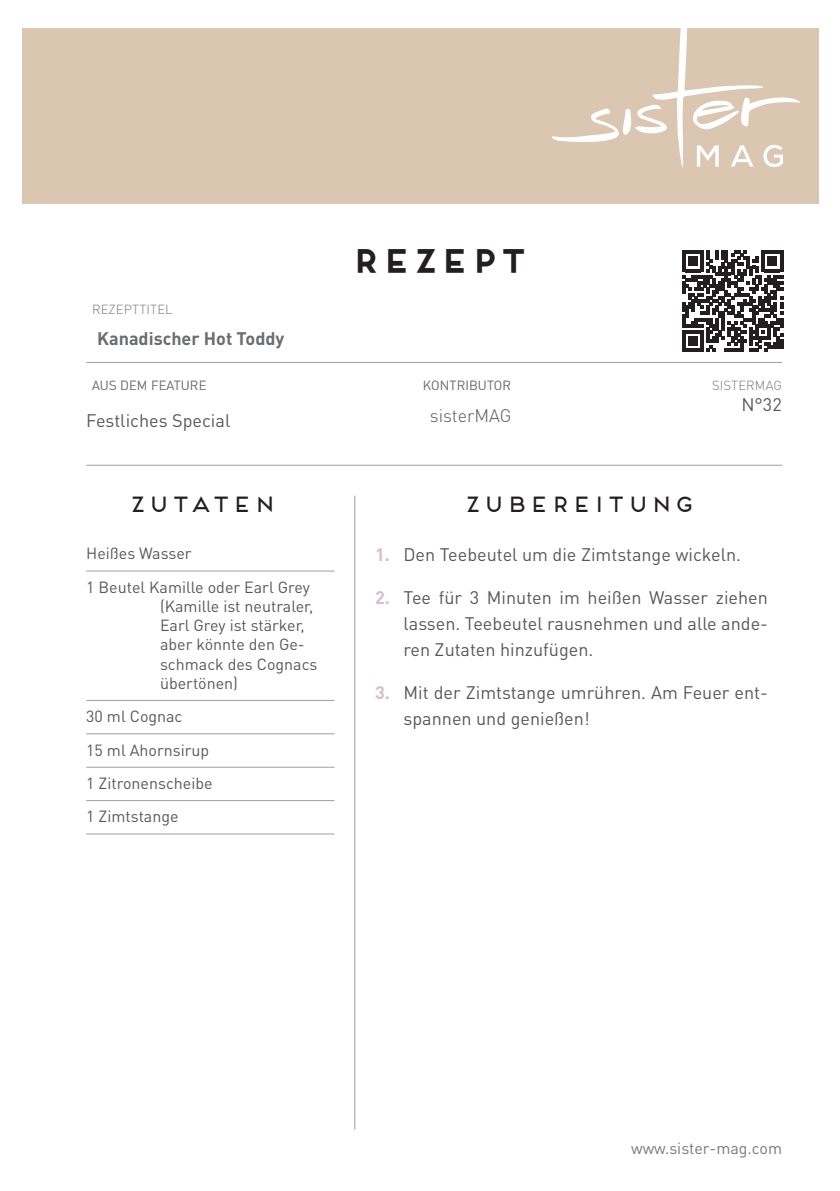
<style>
.page{position:relative;width:840px;height:1191px;background:#fff}
.page>*{position:absolute;margin:0;border:0;box-sizing:border-box;transform-origin:0 0}
.t1{font:700 31.6px "Frontage";letter-spacing:-.005em;color:#231f20}
.t2{font:22px "Frontage";color:#231f20}
.Rezeptinfos_oben{font:18px/26px "DIN Pro";color:#57585a;text-align:justify}
.Rezepttitel{font:700 18px "DIN Pro";color:#6c6d70}
.Rezeptinfos_oben-2{font:300 18px "DIN Pro";color:#57585a}
.Zutaten{font:16px/19.2px "DIN Pro";color:#57585a}
.t3{font:16px "DIN Pro";color:#76787b}
.t4{font:300 13px "DIN Pro";letter-spacing:.01em;color:#76787b}
.s1{font-weight:700;color:#d5bece}
</style>
<div class="page">
<div style="left:23px;top:28px;width:795px;height:176px;background:#dbc6b1"></div>
<hr style="left:86px;top:362px;width:695px;height:1px;background:#9d9fa2">
<hr style="left:86px;top:465px;width:695px;height:1px;background:#9d9fa2">
<hr style="left:354px;top:496px;width:1px;height:633px;background:#9d9fa2">
<svg style="left:682px;top:251px;width:100px;height:101px"></svg>
<svg style="left:552px;top:28px;width:247px;height:139px"></svg>
<hr style="left:86px;top:570px;width:248px;height:1px;background:#9d9fa2">
<hr style="left:86px;top:700px;width:248px;height:1px;background:#9d9fa2">
<hr style="left:86px;top:733px;width:248px;height:1px;background:#9d9fa2">
<hr style="left:86px;top:767px;width:248px;height:1px;background:#9d9fa2">
<hr style="left:86px;top:800px;width:248px;height:1px;background:#9d9fa2">
<hr style="left:86px;top:833px;width:248px;height:1px;background:#9d9fa2">
<p class="t4" style="left:92px;top:300px;width:82px">REZEPTTITEL</p>
<p class="Rezepttitel" style="left:97px;top:326px;width:189px">Kanadischer Hot Toddy</p>
<h1 class="t1" style="left:349px;top:241px;width:179px">REZEPT</h1>
<p class="t4" style="left:92px;top:376px;width:116px">AUS DEM FEATURE</p>
<p class="t4" style="left:422px;top:376px;width:90px">KONTRIBUTOR</p>
<p class="Rezeptinfos_oben-2" style="left:429px;top:403px;width:83px">sisterMAG</p>
<p class="Rezeptinfos_oben" style="left:86px;top:407px;width:145px">Festliches Special</p>
<p class="t4" style="left:711px;top:376px;width:71px">SISTERMAG</p>
<p class="Rezeptinfos_oben" style="left:741px;top:390px;width:42px">N°32</p>
<p class="t2" style="left:127px;top:491px;width:150px">ZUTATEN</p>
<p class="t2" style="left:462px;top:491px;width:233px">ZUBEREITUNG</p>
<p class="Zutaten" style="left:86px;top:543px;width:107px">Heißes Wasser</p>
<p class="Zutaten" style="left:160px;top:577px;width:159px;text-indent:-74px">1 Beutel Kamille oder Earl Grey (Kamille ist neutraler,<br>Earl Grey ist stärker, aber könnte den Ge&shy;schmack des Cognacs übertönen)</p>
<p class="Zutaten" style="left:86px;top:706px;width:98px">30 ml Cognac</p>
<p class="Zutaten" style="left:86px;top:739px;width:124px">15 ml Ahornsirup</p>
<p class="Zutaten" style="left:86px;top:773px;width:128px">1 Zitronenscheibe</p>
<p class="Zutaten" style="left:86px;top:806px;width:94px">1 Zimtstange</p>
<p class="Rezeptinfos_oben" style="left:375px;top:541px;width:367px"><span class="s1">1.</span> Den Teebeutel um die Zimtstange wickeln.</p>
<p class="Rezeptinfos_oben" style="left:403px;top:584px;width:366px;text-indent:-28px"><span class="s1">2.</span> Tee für 3 Minuten im heißen Wasser ziehen lassen. Teebeutel rausnehmen und alle ande&shy;ren Zutaten hinzufügen.</p>
<p class="Rezeptinfos_oben" style="left:403px;top:679px;width:365px;text-indent:-28px"><span class="s1">3.</span> Mit der Zimtstange umrühren. Am Feuer ent&shy;spannen und genießen!</p>
<p class="t3" style="left:630px;top:1137px;width:152px">www.sister-mag.com</p>
</div>
